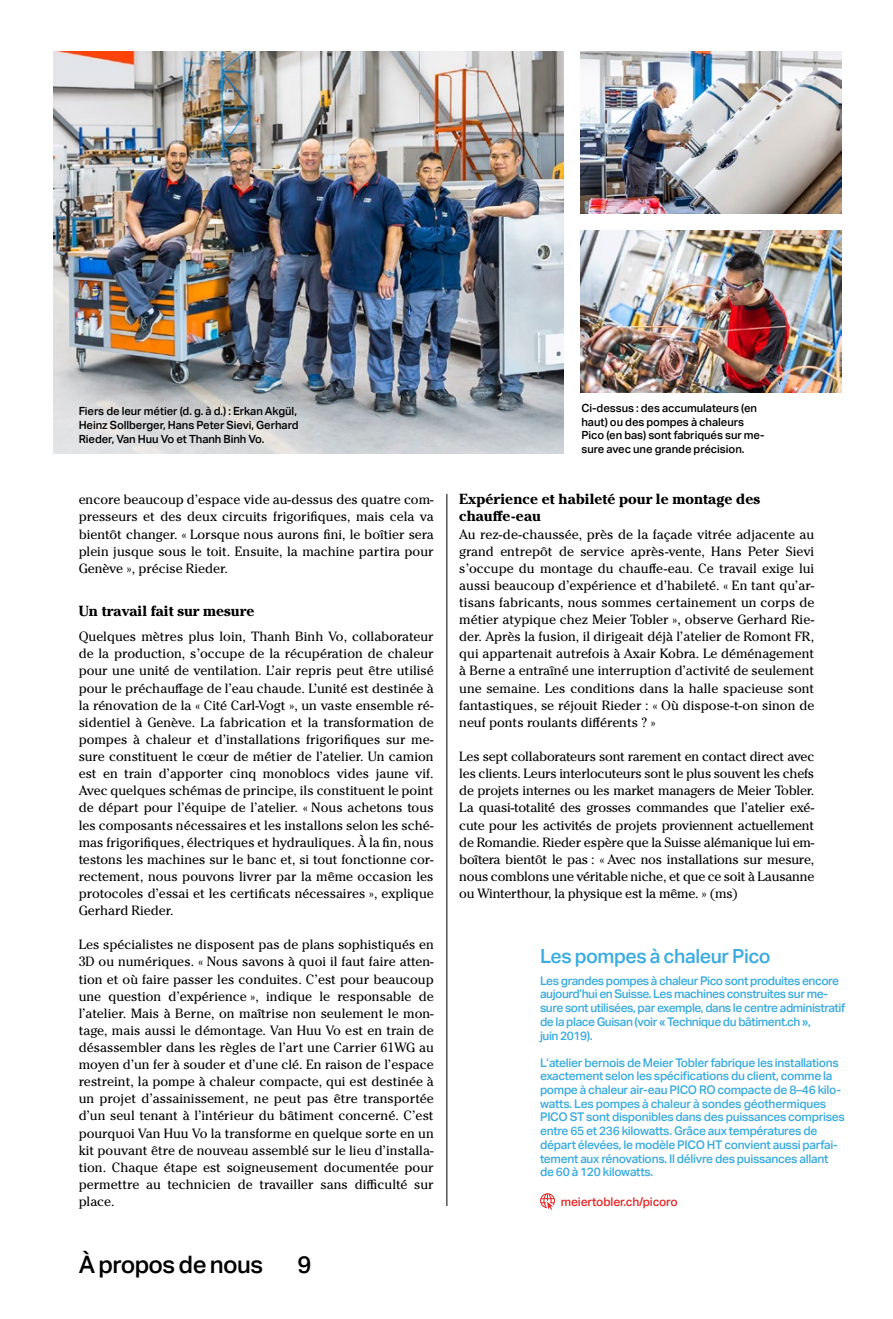
<style>
.page{position:relative;width:893px;height:1319px;background:#fff}
.page>*{position:absolute;margin:0;border:0;box-sizing:border-box;transform-origin:0 0}
.t1{font:500 24px "Aktiv Grotesk";letter-spacing:-.025em;color:#000}
._0_Randnbotiz_Titel{font:500 19.5px "Aktiv Grotesk";letter-spacing:-.02em;color:#3aabdf}
._0_Untertitel{font:700 14.55px/17.1px "Cheltenham Pro";color:#000}
._0_Lauftext{font:13.35px/17.1px "Cheltenham Pro";color:#000;text-align:justify}
._0_Randnotiz_Text{font:500 12px/13.6px "Aktiv Grotesk";letter-spacing:-.025em;color:#3aabdf}
._0_Randnotiz_Text-2{font:500 12px "Aktiv Grotesk";letter-spacing:-.015em;color:#e42b2b}
._0_Legende{font:500 11.25px/13.6px "Aktiv Grotesk";letter-spacing:-.005em;color:#000}
</style>
<div class="page">
<img style="left:53px;top:51px;width:510px;height:402px">
<img style="left:580px;top:51px;width:262px;height:162px">
<img style="left:580px;top:230px;width:262px;height:162px">
<hr style="left:446px;top:494px;width:1px;height:711px;background:#000">
<svg style="left:540px;top:1193px;width:15px;height:16px"></svg>
<p class="_0_Legende" style="left:79px;top:404px;width:221px">Fiers de leur métier (d. g. à d.) : Erkan Akgül,<br>Heinz Sollberger, Hans Peter Sievi, Gerhard<br>Rieder, Van Huu Vo et Thanh Binh Vo.</p>
<p class="_0_Lauftext" style="left:79px;top:491px;width:357px">encore beaucoup d’espace vide au-dessus des quatre com&shy;presseurs et des deux circuits frigorifiques, mais cela va bientôt changer. « Lorsque nous aurons fini, le boîtier sera plein jusque sous le toit. Ensuite, la machine partira pour Genève », précise Rieder.</p>
<p class="_0_Untertitel" style="left:79px;top:602px;width:177px">Un travail fait sur mesure</p>
<p class="_0_Lauftext" style="left:79px;top:627px;width:357px">Quelques mètres plus loin, Thanh Binh Vo, collaborateur de la production, s’occupe de la récupération de chaleur pour une unité de ventilation. L’air repris peut être utilisé pour le préchauffage de l’eau chaude. L’unité est destinée à la rénovation de la « Cité Carl-Vogt », un vaste ensemble ré&shy;sidentiel à Genève. La fabrication et la transformation de pompes à chaleur et d’installations frigorifiques sur me&shy;sure constituent le cœur de métier de l’atelier. Un camion est en train d’apporter cinq monoblocs vides jaune vif.<br>Avec quelques schémas de principe, ils constituent le point de départ pour l’équipe de l’atelier. « Nous achetons tous les composants nécessaires et les installons selon les sché&shy;mas frigorifiques, électriques et hydrauliques. À la fin, nous testons les machines sur le banc et, si tout fonctionne cor&shy;rectement, nous pouvons livrer par la même occasion les protocoles d’essai et les certificats nécessaires », explique Gerhard Rieder.</p>
<p class="_0_Lauftext" style="left:79px;top:935px;width:357px">Les spécialistes ne disposent pas de plans sophistiqués en 3D ou numériques. « Nous savons à quoi il faut faire atten&shy;tion et où faire passer les conduites. C’est pour beaucoup une question d’expérience », indique le responsable de l’atelier. Mais à Berne, on maîtrise non seulement le mon&shy;tage, mais aussi le démontage. Van Huu Vo est en train de désassembler dans les règles de l’art une Carrier 61WG au moyen d’un fer à souder et d’une clé. En raison de l’espace restreint, la pompe à chaleur compacte, qui est destinée à un projet d’assainissement, ne peut pas être transportée d’un seul tenant à l’intérieur du bâtiment concerné. C’est pourquoi Van Huu Vo la transforme en quelque sorte en un kit pouvant être de nouveau assemblé sur le lieu d’installa&shy;tion. Chaque étape est soigneusement documentée pour permettre au technicien de travailler sans difficulté sur place.</p>
<p class="t1" style="left:79px;top:1249px;width:186px">À propos de nous</p>
<p class="t1" style="left:297px;top:1249px;width:16px">9</p>
<p class="_0_Legende" style="left:581px;top:401px;width:185px">Ci-dessus : des accumulateurs (en haut) ou des pompes à chaleurs<br>Pico (en bas) sont fabriqués sur me&shy;sure avec une grande précision.</p>
<p class="_0_Untertitel" style="left:459px;top:490px;width:302px">Expérience et habileté pour le montage des chauffe-eau</p>
<p class="_0_Lauftext" style="left:459px;top:525px;width:357px">Au rez-de-chaussée, près de la façade vitrée adjacente au grand entrepôt de service après-vente, Hans Peter Sievi s’occupe du montage du chauffe-eau. Ce travail exige lui aussi beaucoup d’expérience et d’habileté. « En tant qu’ar&shy;tisans fabricants, nous sommes certainement un corps de métier atypique chez Meier Tobler », observe Gerhard Rie&shy;der. Après la fusion, il dirigeait déjà l’atelier de Romont FR, qui appartenait autrefois à Axair Kobra. Le déménagement à Berne a entraîné une interruption d’activité de seulement une semaine. Les conditions dans la halle spacieuse sont fantastiques, se réjouit Rieder : « Où dispose-t-on sinon de neuf ponts roulants différents ? »</p>
<p class="_0_Lauftext" style="left:459px;top:747px;width:357px">Les sept collaborateurs sont rarement en contact direct avec les clients. Leurs interlocuteurs sont le plus souvent les chefs de projets internes ou les market managers de Meier Tobler.<br>La quasi-totalité des grosses commandes que l’atelier exé&shy;cute pour les activités de projets proviennent actuellement de Romandie. Rieder espère que la Suisse alémanique lui em&shy;boîtera bientôt le pas : « Avec nos installations sur mesure, nous comblons une véritable niche, et que ce soit à Lausanne ou Winterthour, la physique est la même. » (ms)</p>
<p class="_0_Randnbotiz_Titel" style="left:540px;top:944px;width:232px">Les pompes à chaleur Pico</p>
<p class="_0_Randnotiz_Text" style="left:540px;top:973px;width:307px">Les grandes pompes à chaleur Pico sont produites encore aujourd’hui en Suisse. Les machines construites sur me&shy;sure sont utilisées, par exemple, dans le centre administratif de la place Guisan (voir « Technique du bâtiment.ch »,<br>juin 2019).</p>
<p class="_0_Randnotiz_Text" style="left:540px;top:1055px;width:306px">L’atelier bernois de Meier Tobler fabrique les installations exactement selon les spécifications du client, comme la pompe à chaleur air-eau PICO RO compacte de 8–46 kilo&shy;watts. Les pompes à chaleur à sondes géothermiques PICO ST sont disponibles dans des puissances comprises entre 65 et 236 kilowatts. Grâce aux températures de départ élevées, le modèle PICO HT convient aussi parfai&shy;tement aux rénovations. Il délivre des puissances allant de 60 à 120 kilowatts.</p>
<p class="_0_Randnotiz_Text-2" style="left:561px;top:1194px;width:118px">meiertobler.ch/picoro</p>
</div>
